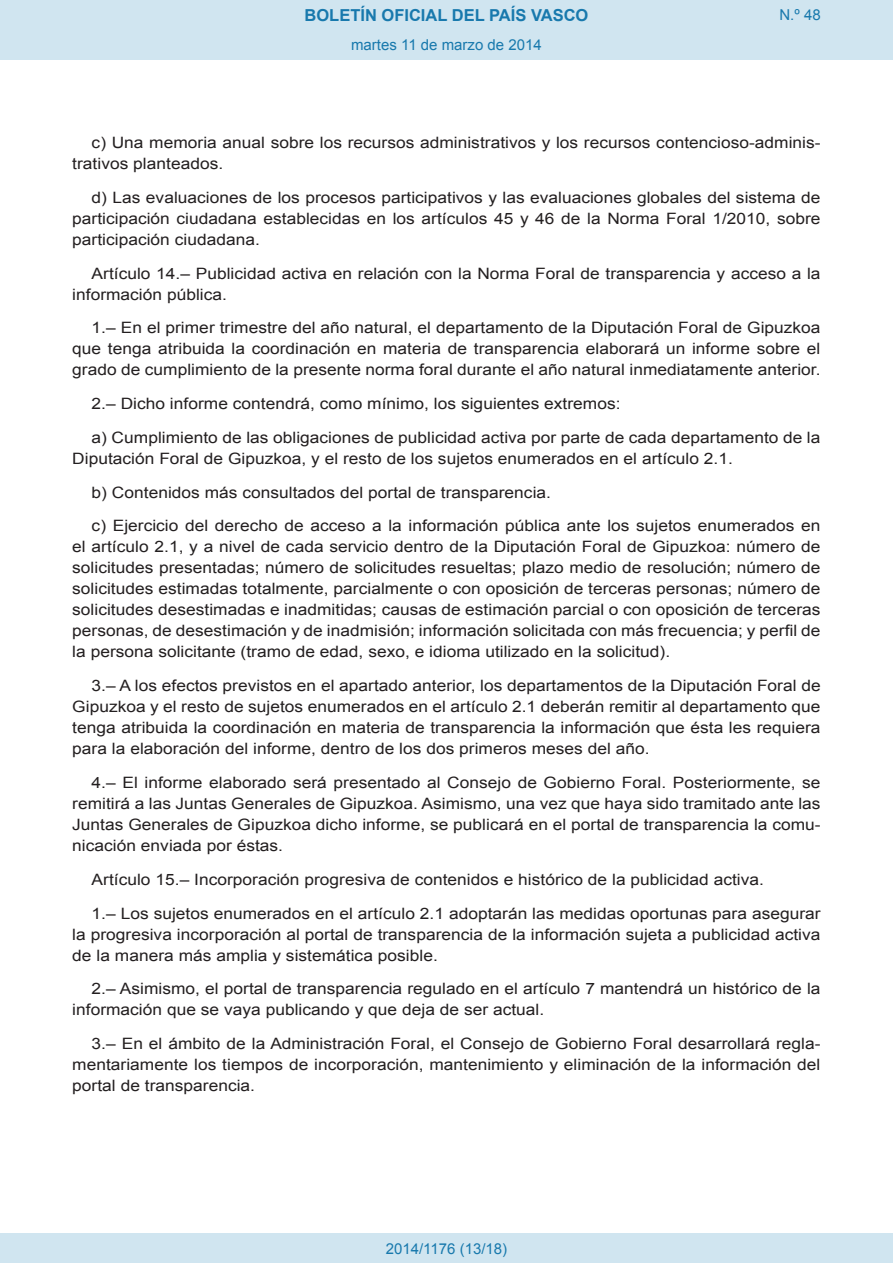
<style>
.page{position:relative;width:893px;height:1263px;background:#fff}
.page>*{position:absolute;margin:0;border:0;box-sizing:border-box;transform-origin:0 0}
.t1{font:700 16.5px "Arial";color:#1879ad}
.BOPVDetalle{font:15.6px/21px "Arial";color:#231f20;text-align:justify;scale:1.11 1}
.Paginacion_Centro{font:15px "Arial";color:#1879ad}
</style>
<div class="page">
<div style="left:0;top:0;width:893px;height:60px;background:#d0e5f0"></div>
<div style="left:0;top:1233px;width:893px;height:30px;background:#d0e5f0"></div>
<p class="t1" style="left:305px;top:4px;width:285px">BOLETÍN OFICIAL DEL PAÍS VASCO</p>
<p class="Paginacion_Centro" style="left:351px;top:35px;width:192px">martes 11 de marzo de 2014</p>
<p class="Paginacion_Centro" style="left:779px;top:5px;width:43px">N.º 48</p>
<p class="BOPVDetalle" style="left:72px;top:132px;width:676px;text-indent:19px">c) Una memoria anual sobre los recursos administrativos y los recursos contencioso-adminis&shy;trativos planteados.</p>
<p class="BOPVDetalle" style="left:72px;top:187px;width:676px;text-indent:19px">d) Las evaluaciones de los procesos participativos y las evaluaciones globales del sistema de participación ciudadana establecidas en los artículos 45 y 46 de la Norma Foral 1/2010, sobre participación ciudadana.</p>
<p class="BOPVDetalle" style="left:72px;top:263px;width:676px;text-indent:19px">Artículo 14.– Publicidad activa en relación con la Norma Foral de transparencia y acceso a la información pública.</p>
<p class="BOPVDetalle" style="left:72px;top:318px;width:676px;text-indent:19px">1.– En el primer trimestre del año natural, el departamento de la Diputación Foral de Gipuzkoa que tenga atribuida la coordinación en materia de transparencia elaborará un informe sobre el grado de cumplimiento de la presente norma foral durante el año natural inmediatamente anterior.</p>
<p class="BOPVDetalle" style="left:92px;top:393px;width:478px">2.– Dicho informe contendrá, como mínimo, los siguientes extremos:</p>
<p class="BOPVDetalle" style="left:72px;top:427px;width:675px;text-indent:19px">a) Cumplimiento de las obligaciones de publicidad activa por parte de cada departamento de la<br>Diputación Foral de Gipuzkoa, y el resto de los sujetos enumerados en el artículo 2.1.</p>
<p class="BOPVDetalle" style="left:92px;top:482px;width:415px">b) Contenidos más consultados del portal de transparencia.</p>
<p class="BOPVDetalle" style="left:72px;top:516px;width:676px;text-indent:19px">c) Ejercicio del derecho de acceso a la información pública ante los sujetos enumerados en el artículo 2.1, y a nivel de cada servicio dentro de la Diputación Foral de Gipuzkoa: número de solicitudes presentadas; número de solicitudes resueltas; plazo medio de resolución; número de solicitudes estimadas totalmente, parcialmente o con oposición de terceras personas; número de solicitudes desestimadas e inadmitidas; causas de estimación parcial o con oposición de terceras personas, de desestimación y de inadmisión; información solicitada con más frecuencia; y perfil de la persona solicitante (tramo de edad, sexo, e idioma utilizado en la solicitud).</p>
<p class="BOPVDetalle" style="left:72px;top:675px;width:676px;text-indent:19px">3.– A los efectos previstos en el apartado anterior, los departamentos de la Diputación Foral de Gipuzkoa y el resto de sujetos enumerados en el artículo 2.1 deberán remitir al departamento que tenga atribuida la coordinación en materia de transparencia la información que ésta les requiera para la elaboración del informe, dentro de los dos primeros meses del año.</p>
<p class="BOPVDetalle" style="left:72px;top:772px;width:676px;text-indent:19px">4.– El informe elaborado será presentado al Consejo de Gobierno Foral. Posteriormente, se remitirá a las Juntas Generales de Gipuzkoa. Asimismo, una vez que haya sido tramitado ante las Juntas Generales de Gipuzkoa dicho informe, se publicará en el portal de transparencia la comu&shy;nicación enviada por éstas.</p>
<p class="BOPVDetalle" style="left:92px;top:869px;width:607px">Artículo 15.– Incorporación progresiva de contenidos e histórico de la publicidad activa.</p>
<p class="BOPVDetalle" style="left:72px;top:903px;width:676px;text-indent:19px">1.– Los sujetos enumerados en el artículo 2.1 adoptarán las medidas oportunas para asegurar la progresiva incorporación al portal de transparencia de la información sujeta a publicidad activa de la manera más amplia y sistemática posible.</p>
<p class="BOPVDetalle" style="left:72px;top:978px;width:676px;text-indent:19px">2.– Asimismo, el portal de transparencia regulado en el artículo 7 mantendrá un histórico de la información que se vaya publicando y que deja de ser actual.</p>
<p class="BOPVDetalle" style="left:72px;top:1033px;width:676px;text-indent:19px">3.– En el ámbito de la Administración Foral, el Consejo de Gobierno Foral desarrollará regla&shy;mentariamente los tiempos de incorporación, mantenimiento y eliminación de la información del portal de transparencia.</p>
<p class="Paginacion_Centro" style="left:386px;top:1238px;width:123px">2014/1176 (13/18)</p>
</div>
